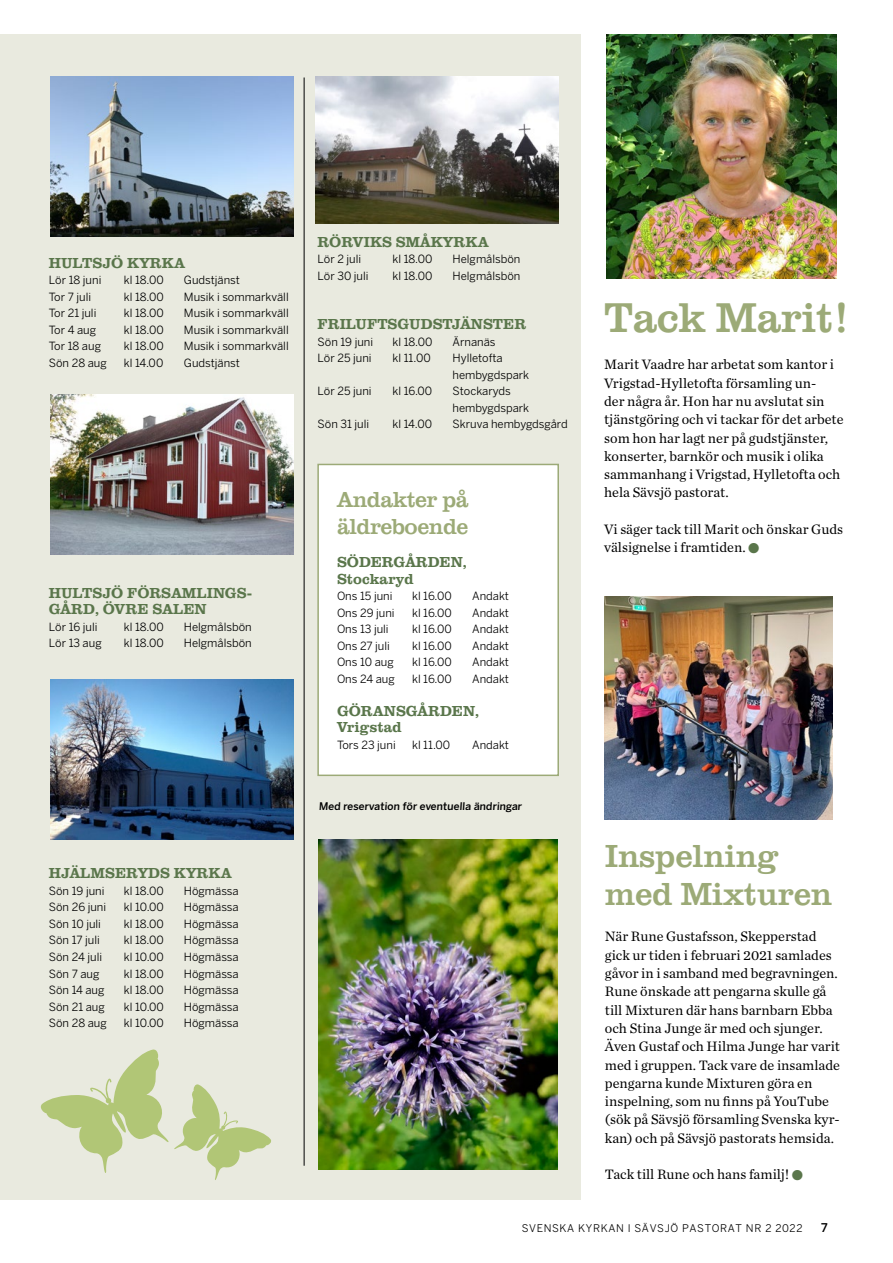
<style>
.page{position:relative;width:893px;height:1263px;background:#fff}
.page>*{position:absolute;margin:0;border:0;box-sizing:border-box;transform-origin:0 0}
.t1{font:43.05px "Clarendon URW";letter-spacing:-.01em;color:#9caa77}
.t2{font:33px/37.5px "Clarendon URW";letter-spacing:-.01em;color:#9caa77}
.t3{font:22.5px/27px "Clarendon URW";letter-spacing:-.02em;color:#9caa77}
.t4{font:500 15px/16.5px "Clarendon URW";color:#5a764b}
.t5{font:14.25px/18.3px "Chronicle Text G1";color:#000}
.t6{font:500 12px "Benton Sans";color:#000}
.t7{font:11.25px/16.5px "Benton Sans";color:#000}
.t8{font:500 10.5px "Benton Sans";color:#000}
.t9{font:10.5px "Benton Sans";letter-spacing:.06em;color:#000}
.s1{color:#5a764b}
</style>
<div class="page">
<div style="left:0;top:34px;width:581px;height:1165px;background:#e9eadf"></div>
<img style="left:50px;top:680px;width:243px;height:160px">
<img style="left:319px;top:840px;width:238px;height:330px">
<img style="left:316px;top:77px;width:243px;height:146px">
<img style="left:50px;top:77px;width:243px;height:160px">
<img style="left:50px;top:394px;width:243px;height:160px">
<hr style="left:304px;top:78px;width:1px;height:1088px;background:#000">
<div style="left:317px;top:464px;width:242px;height:312px;background:#fff;border:2px solid #9caa77"></div>
<img style="left:606px;top:34px;width:231px;height:245px">
<img style="left:604px;top:596px;width:228px;height:223px">
<svg style="left:40px;top:1049px;width:231px;height:131px"></svg>
<h3 class="t4" style="left:49px;top:254px;width:138px">HULTSJÖ KYRKA</h3>
<p class="t7" style="left:49px;top:272px;width:54px">Lör 18 juni</p>
<p class="t7" style="left:124px;top:272px;width:41px">kl 18.00</p>
<p class="t7" style="left:184px;top:272px;width:58px">Gudstjänst</p>
<p class="t7" style="left:49px;top:288px;width:44px">Tor 7 juli</p>
<p class="t7" style="left:124px;top:288px;width:41px">kl 18.00</p>
<p class="t7" style="left:184px;top:288px;width:106px">Musik i sommarkväll</p>
<p class="t7" style="left:49px;top:305px;width:49px">Tor 21 juli</p>
<p class="t7" style="left:124px;top:305px;width:41px">kl 18.00</p>
<p class="t7" style="left:184px;top:305px;width:106px">Musik i sommarkväll</p>
<p class="t7" style="left:49px;top:321px;width:49px">Tor 4 aug</p>
<p class="t7" style="left:124px;top:321px;width:41px">kl 18.00</p>
<p class="t7" style="left:184px;top:321px;width:106px">Musik i sommarkväll</p>
<p class="t7" style="left:49px;top:338px;width:54px">Tor 18 aug</p>
<p class="t7" style="left:124px;top:338px;width:41px">kl 18.00</p>
<p class="t7" style="left:184px;top:338px;width:106px">Musik i sommarkväll</p>
<p class="t7" style="left:49px;top:354px;width:59px">Sön 28 aug</p>
<p class="t7" style="left:124px;top:354px;width:41px">kl 14.00</p>
<p class="t7" style="left:184px;top:354px;width:58px">Gudstjänst</p>
<h3 class="t4" style="left:49px;top:584px;width:204px">HULTSJÖ FÖRSAMLINGS-<br>GÅRD, ÖVRE SALEN</h3>
<p class="t7" style="left:49px;top:618px;width:50px">Lör 16 juli</p>
<p class="t7" style="left:124px;top:618px;width:41px">kl 18.00</p>
<p class="t7" style="left:184px;top:618px;width:69px">Helgmålsbön</p>
<p class="t7" style="left:49px;top:635px;width:54px">Lör 13 aug</p>
<p class="t7" style="left:124px;top:635px;width:41px">kl 18.00</p>
<p class="t7" style="left:184px;top:635px;width:69px">Helgmålsbön</p>
<h3 class="t4" style="left:49px;top:864px;width:184px">HJÄLMSERYDS KYRKA</h3>
<p class="t7" style="left:49px;top:882px;width:57px">Sön 19 juni</p>
<p class="t7" style="left:124px;top:882px;width:41px">kl 18.00</p>
<p class="t7" style="left:184px;top:882px;width:56px">Högmässa</p>
<p class="t7" style="left:49px;top:899px;width:59px">Sön 26 juni</p>
<p class="t7" style="left:124px;top:899px;width:42px">kl 10.00</p>
<p class="t7" style="left:184px;top:899px;width:56px">Högmässa</p>
<p class="t7" style="left:49px;top:915px;width:54px">Sön 10 juli</p>
<p class="t7" style="left:124px;top:915px;width:41px">kl 18.00</p>
<p class="t7" style="left:184px;top:915px;width:56px">Högmässa</p>
<p class="t7" style="left:49px;top:932px;width:52px">Sön 17 juli</p>
<p class="t7" style="left:124px;top:932px;width:41px">kl 18.00</p>
<p class="t7" style="left:184px;top:932px;width:56px">Högmässa</p>
<p class="t7" style="left:49px;top:948px;width:55px">Sön 24 juli</p>
<p class="t7" style="left:124px;top:948px;width:42px">kl 10.00</p>
<p class="t7" style="left:184px;top:948px;width:56px">Högmässa</p>
<p class="t7" style="left:49px;top:965px;width:52px">Sön 7 aug</p>
<p class="t7" style="left:124px;top:965px;width:41px">kl 18.00</p>
<p class="t7" style="left:184px;top:965px;width:56px">Högmässa</p>
<p class="t7" style="left:49px;top:981px;width:57px">Sön 14 aug</p>
<p class="t7" style="left:124px;top:981px;width:41px">kl 18.00</p>
<p class="t7" style="left:184px;top:981px;width:56px">Högmässa</p>
<p class="t7" style="left:49px;top:998px;width:57px">Sön 21 aug</p>
<p class="t7" style="left:124px;top:998px;width:42px">kl 10.00</p>
<p class="t7" style="left:184px;top:998px;width:56px">Högmässa</p>
<p class="t7" style="left:49px;top:1014px;width:59px">Sön 28 aug</p>
<p class="t7" style="left:124px;top:1014px;width:42px">kl 10.00</p>
<p class="t7" style="left:184px;top:1014px;width:56px">Högmässa</p>
<h3 class="t4" style="left:318px;top:232px;width:172px">RÖRVIKS SMÅKYRKA</h3>
<p class="t7" style="left:318px;top:251px;width:45px">Lör 2 juli</p>
<p class="t7" style="left:393px;top:251px;width:41px">kl 18.00</p>
<p class="t7" style="left:453px;top:251px;width:69px">Helgmålsbön</p>
<p class="t7" style="left:318px;top:267px;width:53px">Lör 30 juli</p>
<p class="t7" style="left:393px;top:267px;width:41px">kl 18.00</p>
<p class="t7" style="left:453px;top:267px;width:69px">Helgmålsbön</p>
<h3 class="t4" style="left:318px;top:315px;width:210px">FRILUFTSGUDSTJÄNSTER</h3>
<p class="t7" style="left:318px;top:333px;width:57px">Sön 19 juni</p>
<p class="t7" style="left:393px;top:333px;width:41px">kl 18.00</p>
<p class="t7" style="left:453px;top:333px;width:45px">Ärnanäs</p>
<p class="t7" style="left:318px;top:350px;width:55px">Lör 25 juni</p>
<p class="t7" style="left:393px;top:350px;width:40px">kl 11.00</p>
<p class="t7" style="left:453px;top:350px;width:78px">Hylletofta hembygdspark</p>
<p class="t7" style="left:318px;top:383px;width:55px">Lör 25 juni</p>
<p class="t7" style="left:393px;top:383px;width:41px">kl 16.00</p>
<p class="t7" style="left:453px;top:383px;width:78px">Stockaryds hembygdspark</p>
<p class="t7" style="left:318px;top:416px;width:53px">Sön 31 juli</p>
<p class="t7" style="left:393px;top:416px;width:41px">kl 14.00</p>
<p class="t7" style="left:453px;top:416px;width:117px">Skruva hembygdsgård</p>
<h3 class="t3" style="left:337px;top:485px;width:133px">Andakter på äldreboende</h3>
<h3 class="t4" style="left:337px;top:553px;width:131px">SÖDERGÅRDEN,<br>Stockaryd</h3>
<p class="t7" style="left:337px;top:588px;width:57px">Ons 15 juni</p>
<p class="t7" style="left:412px;top:588px;width:41px">kl 16.00</p>
<p class="t7" style="left:472px;top:588px;width:38px">Andakt</p>
<p class="t7" style="left:337px;top:604px;width:59px">Ons 29 juni</p>
<p class="t7" style="left:412px;top:604px;width:41px">kl 16.00</p>
<p class="t7" style="left:472px;top:604px;width:38px">Andakt</p>
<p class="t7" style="left:337px;top:621px;width:53px">Ons 13 juli</p>
<p class="t7" style="left:412px;top:621px;width:41px">kl 16.00</p>
<p class="t7" style="left:472px;top:621px;width:38px">Andakt</p>
<p class="t7" style="left:337px;top:637px;width:54px">Ons 27 juli</p>
<p class="t7" style="left:412px;top:637px;width:41px">kl 16.00</p>
<p class="t7" style="left:472px;top:637px;width:38px">Andakt</p>
<p class="t7" style="left:337px;top:654px;width:58px">Ons 10 aug</p>
<p class="t7" style="left:412px;top:654px;width:41px">kl 16.00</p>
<p class="t7" style="left:472px;top:654px;width:38px">Andakt</p>
<p class="t7" style="left:337px;top:670px;width:59px">Ons 24 aug</p>
<p class="t7" style="left:412px;top:670px;width:41px">kl 16.00</p>
<p class="t7" style="left:472px;top:670px;width:38px">Andakt</p>
<h3 class="t4" style="left:337px;top:702px;width:143px">GÖRANSGÅRDEN,<br>Vrigstad</h3>
<p class="t7" style="left:337px;top:736px;width:60px">Tors 23 juni</p>
<p class="t7" style="left:412px;top:736px;width:40px">kl 11.00</p>
<p class="t7" style="left:472px;top:736px;width:38px">Andakt</p>
<p class="t8" style="left:319px;top:800px;width:205px">Med reservation för eventuella ändringar</p>
<h1 class="t1" style="left:604px;top:286px;width:244px">Tack Marit!</h1>
<p class="t5" style="left:604px;top:355px;width:241px">Marit Vaadre har arbetat som kantor i Vrigstad-Hylletofta församling un-<br>der några år. Hon har nu avslutat sin tjänstgöring och vi tackar för det arbete som hon har lagt ner på gudstjänster, konserter, barnkör och musik i olika sammanhang i Vrigstad, Hylletofta och hela Sävsjö pastorat.</p>
<p class="t5" style="left:604px;top:519px;width:240px">Vi säger tack till Marit och önskar Guds välsignelse i framtiden. <span class="s1">●</span></p>
<h2 class="t2" style="left:605px;top:835px;width:229px">Inspelning med Mixturen</h2>
<p class="t5" style="left:605px;top:927px;width:237px">När Rune Gustafsson, Skepperstad gick ur tiden i februari 2021 samlades gåvor in i samband med begravningen.<br>Rune önskade att pengarna skulle gå till Mixturen där hans barnbarn Ebba och Stina Junge är med och sjunger.<br>Även Gustaf och Hilma Junge har varit med i gruppen. Tack vare de insamlade pengarna kunde Mixturen göra en inspelning, som nu finns på YouTube (sök på Sävsjö församling Svenska kyr&shy;kan) och på Sävsjö pastorats hemsida.</p>
<p class="t5" style="left:605px;top:1164px;width:200px">Tack till Rune och hans familj! <span class="s1">●</span></p>
<p class="t9" style="left:522px;top:1222px;width:282px">SVENSKA KYRKAN I SÄVSJÖ PASTORAT NR 2 2022</p>
<p class="t6" style="left:821px;top:1220px;width:8px">7</p>
</div>
